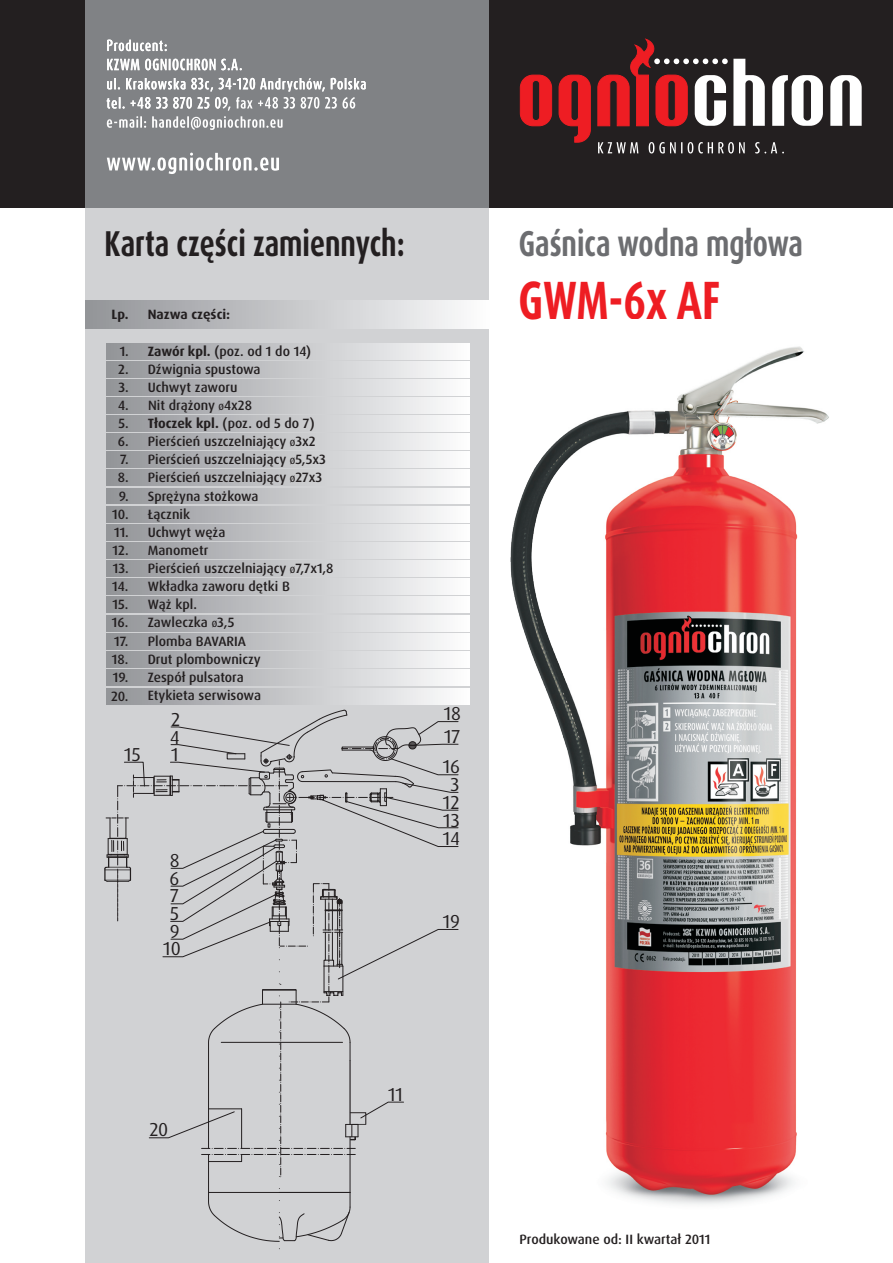
<style>
.page{position:relative;width:893px;height:1263px;background:#fff}
.page>*{position:absolute;margin:0;border:0;box-sizing:border-box;transform-origin:0 0}
.t1{font:700 54px "Dax Pro";letter-spacing:-.005em;color:#ee1d23;scale:.75 1}
.t2{font:700 36px "Dax Pro";color:#231f20;scale:.74 1}
.t3{font:700 36px "Dax Pro";color:#6c6d70;scale:.74 1}
.t4{font:18.75px/17.7px "Dax Pro";color:#231f20}
.t5{font:13.5px/17.9px "Dax Pro";color:#231f20}
.t6{font:700 13.5px "Dax Pro";color:#231f20}
.s1{font-weight:700}
.s2{font-size:9px}
</style>
<div class="page">
<div style="left:85px;top:204px;width:404px;height:1059px;background:#d1d2d4"></div>
<div style="left:0;top:0;width:893px;height:208px;background:#231f20"></div>
<div style="left:85px;top:0;width:404px;height:208px;background:#808285"></div>
<div style="left:106px;top:343px;width:363px;height:16px;background:linear-gradient(to right,#929397,#fbfcfd)"></div>
<div style="left:106px;top:361px;width:363px;height:16px;background:linear-gradient(to right,#929397,#fbfcfd)"></div>
<div style="left:106px;top:379px;width:363px;height:16px;background:linear-gradient(to right,#929397,#fbfcfd)"></div>
<div style="left:106px;top:398px;width:363px;height:16px;background:linear-gradient(to right,#929397,#fbfcfd)"></div>
<div style="left:106px;top:416px;width:363px;height:16px;background:linear-gradient(to right,#929397,#fbfcfd)"></div>
<div style="left:106px;top:434px;width:363px;height:16px;background:linear-gradient(to right,#929397,#fbfcfd)"></div>
<div style="left:106px;top:452px;width:363px;height:16px;background:linear-gradient(to right,#929397,#fbfcfd)"></div>
<div style="left:106px;top:506px;width:363px;height:16px;background:linear-gradient(to right,#929397,#fbfcfd)"></div>
<svg style="left:520px;top:39px;width:342px;height:115px"></svg>
<svg style="left:107px;top:153px;width:172px;height:21px"></svg>
<div style="left:106px;top:524px;width:363px;height:16px;background:linear-gradient(to right,#929397,#fbfcfd)"></div>
<div style="left:106px;top:542px;width:363px;height:16px;background:linear-gradient(to right,#929397,#fbfcfd)"></div>
<div style="left:106px;top:561px;width:363px;height:16px;background:linear-gradient(to right,#929397,#fbfcfd)"></div>
<div style="left:106px;top:579px;width:363px;height:16px;background:linear-gradient(to right,#929397,#fbfcfd)"></div>
<div style="left:106px;top:597px;width:363px;height:16px;background:linear-gradient(to right,#929397,#fbfcfd)"></div>
<div style="left:106px;top:470px;width:363px;height:16px;background:linear-gradient(to right,#929397,#fbfcfd)"></div>
<div style="left:106px;top:488px;width:363px;height:16px;background:linear-gradient(to right,#929397,#fbfcfd)"></div>
<svg style="left:107px;top:40px;width:259px;height:90px"></svg>
<div style="left:85px;top:301px;width:404px;height:28px;background:linear-gradient(to right,#929398,#fbfcfc)"></div>
<div style="left:106px;top:615px;width:363px;height:16px;background:linear-gradient(to right,#929397,#fbfcfd)"></div>
<div style="left:106px;top:633px;width:363px;height:16px;background:linear-gradient(to right,#929397,#fbfcfd)"></div>
<div style="left:106px;top:652px;width:363px;height:16px;background:linear-gradient(to right,#929397,#fbfcfd)"></div>
<div style="left:106px;top:670px;width:363px;height:16px;background:linear-gradient(to right,#929397,#fbfcfd)"></div>
<img style="left:510px;top:346px;width:319px;height:859px">
<hr style="left:208px;top:1154px;width:1px;height:38px;background:#231f20">
<hr style="left:350px;top:1137px;width:1px;height:55px;background:#231f20">
<svg style="left:208px;top:1188px;width:143px;height:54px"></svg>
<svg style="left:104px;top:709px;width:354px;height:468px"></svg>
<div style="left:106px;top:688px;width:363px;height:16px;background:linear-gradient(to right,#929397,#fbfcfd)"></div>
<h2 class="t2" style="left:105px;top:227px;width:407px">Karta czêœci zamiennych:</h2>
<p class="t6" style="left:112px;top:309px;width:120px">Lp. Nazwa czêœci:</p>
<p class="t5" style="left:120px;top:344px;width:193px">1. <span class="s1">Zawór kpl.</span> (poz. od 1 do 14)</p>
<p class="t5" style="left:118px;top:361px;width:144px">2. DŸwignia spustowa</p>
<p class="t5" style="left:118px;top:379px;width:121px">3. Uchwyt zaworu</p>
<p class="t5" style="left:118px;top:398px;width:135px">4. Nit dr¹¿ony <span class="s2">O</span>4x28</p>
<p class="t5" style="left:118px;top:415px;width:198px">5. <span class="s1">T³oczek kpl.</span> (poz. od 5 do 7)</p>
<p class="t5" style="left:118px;top:433px;width:199px">6. Pierœcieñ uszczelniaj¹cy <span class="s2">O</span>3x2</p>
<p class="t5" style="left:120px;top:452px;width:207px">7. Pierœcieñ uszczelniaj¹cy <span class="s2">O</span>5,5x3</p>
<p class="t5" style="left:118px;top:470px;width:206px">8. Pierœcieñ uszczelniaj¹cy <span class="s2">O</span>27x3</p>
<p class="t5" style="left:119px;top:488px;width:141px">9. Sprê¿yna sto¿kowa</p>
<p class="t5" style="left:112px;top:506px;width:79px">10. £¹cznik</p>
<p class="t5" style="left:114px;top:524px;width:113px">11. Uchwyt wê¿a</p>
<p class="t5" style="left:112px;top:542px;width:98px">12. Manometr<br>13.</p>
<p class="t5" style="left:112px;top:578px;width:179px">14. Wk³adka zaworu dêtki B</p>
<p class="t5" style="left:113px;top:596px;width:86px">15. W¹¿ kpl.</p>
<p class="t5" style="left:148px;top:560px;width:187px">Pierœcieñ uszczelniaj¹cy <span class="s2">O</span>7,7x1,8</p>
<p class="t5" style="left:112px;top:614px;width:124px">16. Zawleczka <span class="s2">O</span>3,5</p>
<p class="t5" style="left:114px;top:633px;width:133px">17. Plomba BAVARIA</p>
<p class="t5" style="left:112px;top:651px;width:150px">18. Drut plombowniczy</p>
<p class="t5" style="left:113px;top:669px;width:132px">19. Zespó³ pulsatora</p>
<p class="t5" style="left:111px;top:688px;width:151px">20. Etykieta serwisowa</p>
<h3 class="t4" style="left:171px;top:711px;width:11px">2</h3>
<h3 class="t4" style="left:124px;top:746px;width:18px">15</h3>
<h3 class="t4" style="left:170px;top:729px;width:11px">4</h3>
<h3 class="t4" style="left:171px;top:747px;width:9px">1</h3>
<h3 class="t4" style="left:170px;top:853px;width:11px">8</h3>
<h3 class="t4" style="left:169px;top:870px;width:11px">6<br>7</h3>
<h3 class="t4" style="left:170px;top:905px;width:10px">5</h3>
<h3 class="t4" style="left:170px;top:924px;width:11px">9</h3>
<h3 class="t4" style="left:163px;top:941px;width:19px">10</h3>
<h3 class="t4" style="left:444px;top:706px;width:19px">18</h3>
<h3 class="t4" style="left:444px;top:728px;width:18px">17</h3>
<h3 class="t4" style="left:443px;top:759px;width:19px">16</h3>
<h3 class="t4" style="left:451px;top:776px;width:10px">3</h3>
<h3 class="t4" style="left:443px;top:795px;width:18px">12</h3>
<h3 class="t4" style="left:443px;top:812px;width:18px;line-height:18.9px">13<br>14</h3>
<h3 class="t4" style="left:443px;top:914px;width:19px">19</h3>
<h3 class="t4" style="left:149px;top:1121px;width:21px">20</h3>
<h3 class="t4" style="left:388px;top:1086px;width:16px">11</h3>
<h2 class="t3" style="left:519px;top:227px;width:386px">Gaœnica wodna mg³owa</h2>
<h1 class="t1" style="left:519px;top:277px;width:270px">GWM-6x AF</h1>
<p class="t5" style="left:519px;top:1231px;width:192px">Produkowane od: II kwarta³ 2011</p>
</div>
